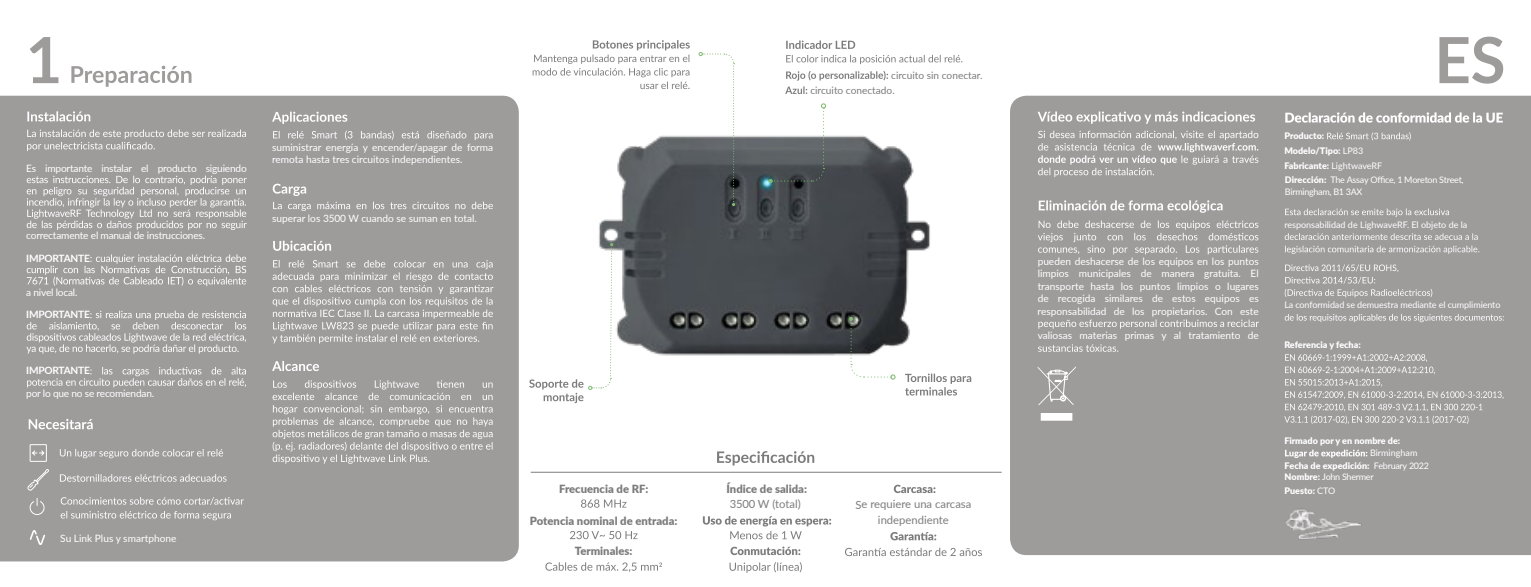
<style>
.page{position:relative;width:1531px;height:587px;background:#fff}
.page>*{position:absolute;margin:0;border:0;box-sizing:border-box;transform-origin:0 0}
.t1{font:700 63.68px "Lato";color:#9e9b9b}
.t2{font:900 11.25px "Lato";color:#7c7c7c}
.t3{font:11.25px/15.8px "Lato";color:#7c7c7c;text-align:center}
.t4{font:10.12px/12.4px "Lato";color:#fff}
.t5{font:10.12px "Lato";letter-spacing:-.02em;color:#fff}
.t6{font:10.12px/15.1px "Lato";color:#7c7c7c}
.t7{font:700 10.12px "Lato";letter-spacing:-.02em;color:#fff}
.t8{font:900 9px/14.8px "Lato";color:#fff}
.t9{font:9px "Lato";letter-spacing:-.01em;color:#fff}
.t10{font:9px/11.2px "Lato";letter-spacing:-.03em;color:#fff}
.s1{font-weight:400}
.s2{font-weight:900}
</style>
<div class="page">
<div style="left:1010px;top:96px;width:521px;height:459px;background:#9e9b9b"></div>
<div style="left:0;top:96px;width:519px;height:465px;background:#9e9b9b"></div>
<img style="left:599px;top:135px;width:331px;height:221px">
<svg style="left:272px;top:112px;width:75px;height:12px"></svg>
<svg style="left:273px;top:131px;width:220px;height:9px;background:#b0adad"></svg>
<svg style="left:273px;top:184px;width:33px;height:12px"></svg>
<svg style="left:273px;top:202px;width:220px;height:9px;background:#afadad"></svg>
<svg style="left:273px;top:241px;width:58px;height:10px"></svg>
<svg style="left:272px;top:260px;width:221px;height:83px;background:#aca9a9"></svg>
<svg style="left:272px;top:361px;width:47px;height:10px"></svg>
<svg style="left:273px;top:380px;width:220px;height:84px;background:#aca9a9"></svg>
<svg style="left:1037px;top:111px;width:218px;height:13px;background:#b7b5b5"></svg>
<svg style="left:1038px;top:131px;width:220px;height:46px;background:#adaaaa"></svg>
<svg style="left:1039px;top:200px;width:183px;height:13px;background:#b8b6b6"></svg>
<svg style="left:1038px;top:220px;width:220px;height:34px;background:#aca9a9"></svg>
<svg style="left:1038px;top:319px;width:221px;height:10px;background:#b0aeae"></svg>
<svg style="left:1038px;top:344px;width:80px;height:8px"></svg>
<svg style="left:27px;top:111px;width:63px;height:10px"></svg>
<svg style="left:27px;top:129px;width:219px;height:22px;background:#aba8a8"></svg>
<svg style="left:27px;top:176px;width:220px;height:54px;background:#afacac"></svg>
<svg style="left:27px;top:254px;width:219px;height:32px;background:#adabab"></svg>
<svg style="left:26px;top:311px;width:220px;height:43px;background:#adabab"></svg>
<svg style="left:27px;top:367px;width:219px;height:20px;background:#acaaaa"></svg>
<svg style="left:71px;top:66px;width:120px;height:21px"></svg>
<svg style="left:60px;top:474px;width:167px;height:8px"></svg>
<svg style="left:27px;top:467px;width:22px;height:24px"></svg>
<svg style="left:61px;top:497px;width:183px;height:8px"></svg>
<svg style="left:61px;top:511px;width:170px;height:9px;background:#b2b0b0"></svg>
<svg style="left:29px;top:497px;width:16px;height:18px"></svg>
<svg style="left:29px;top:419px;width:64px;height:10px"></svg>
<svg style="left:30px;top:530px;width:15px;height:15px"></svg>
<svg style="left:60px;top:449px;width:163px;height:9px"></svg>
<div style="left:30px;top:444px;width:17px;height:18px;border:1px solid #fff"></div>
<svg style="left:32px;top:450px;width:13px;height:6px"></svg>
<svg style="left:581px;top:499px;width:45px;height:8px"></svg>
<svg style="left:570px;top:531px;width:67px;height:8px"></svg>
<svg style="left:545px;top:562px;width:117px;height:10px"></svg>
<svg style="left:894px;top:485px;width:41px;height:8px"></svg>
<svg style="left:890px;top:532px;width:46px;height:8px"></svg>
<svg style="left:845px;top:548px;width:137px;height:8px"></svg>
<svg style="left:703px;top:516px;width:128px;height:23px"></svg>
<svg style="left:730px;top:546px;width:70px;height:9px"></svg>
<svg style="left:729px;top:562px;width:73px;height:10px"></svg>
<svg style="left:1285px;top:112px;width:218px;height:11px"></svg>
<svg style="left:1327px;top:132px;width:84px;height:8px"></svg>
<svg style="left:1285px;top:208px;width:164px;height:9px"></svg>
<svg style="left:1284px;top:233px;width:193px;height:7px"></svg>
<svg style="left:1285px;top:246px;width:194px;height:8px;background:#b3b0b0"></svg>
<svg style="left:1284px;top:264px;width:148px;height:33px;background:#aaa8a8"></svg>
<svg style="left:1284px;top:314px;width:220px;height:8px;background:#b3b1b1"></svg>
<svg style="left:1284px;top:354px;width:219px;height:70px;background:#a9a6a6"></svg>
<svg style="left:1285px;top:449px;width:82px;height:9px"></svg>
<svg style="left:1037px;top:366px;width:39px;height:55px"></svg>
<hr style="left:531px;top:472px;width:471px;height:1px;background:#7c7c7c">
<svg style="left:717px;top:451px;width:97px;height:14px"></svg>
<svg style="left:769px;top:103px;width:57px;height:80px"></svg>
<svg style="left:849px;top:317px;width:46px;height:62px"></svg>
<svg style="left:699px;top:52px;width:36px;height:154px"></svg>
<svg style="left:905px;top:373px;width:66px;height:22px"></svg>
<svg style="left:533px;top:40px;width:157px;height:49px"></svg>
<svg style="left:786px;top:40px;width:69px;height:9px"></svg>
<svg style="left:786px;top:55px;width:176px;height:9px"></svg>
<svg style="left:785px;top:71px;width:103px;height:23px"></svg>
<svg style="left:529px;top:243px;width:84px;height:160px"></svg>
<img style="left:1281px;top:501px;width:90px;height:44px">
<h1 class="t1" style="left:26px;top:13px;width:38px">1</h1>
<p class="t5" style="left:26px;top:161px;width:222px">Es importante instalar el producto siguiendo</p>
<p class="t5" style="left:26px;top:228px;width:180px">correctamente el manual de instrucciones.</p>
<p class="t7" style="left:26px;top:251px;width:65px">IMPORTANTE</p>
<p class="t5" style="left:26px;top:285px;width:53px">a nivel local.</p>
<p class="t7" style="left:26px;top:307px;width:65px">IMPORTANTE</p>
<p class="t7" style="left:26px;top:363px;width:65px">IMPORTANTE</p>
<p class="t5" style="left:26px;top:386px;width:129px">por lo que no se recomiendan.</p>
<p class="t4" style="left:272px;top:140px;width:223px">suministrar energía y encender/apagar de forma remota hasta tres circuitos independientes.</p>
<p class="t4" style="left:272px;top:211px;width:206px">superar los 3500 W cuando se suman en total.</p>
<p class="t4" style="left:60px;top:531px;width:118px">Su Link Plus y smartphone</p>
<p class="t6" style="left:688px;top:77px;width:4px">.</p>
<p class="t6" style="left:810px;top:67px;width:174px;text-indent:81px">circuito sin conectar. circuito conectado.</p>
<p class="t2" style="left:559px;top:480px;width:91px">Frecuencia de RF:</p>
<p class="t2" style="left:530px;top:512px;width:149px">Potencia nominal de entrada:</p>
<p class="t2" style="left:575px;top:542px;width:59px">Terminales:</p>
<p class="t2" style="left:726px;top:480px;width:82px">Índice de salida:</p>
<p class="t3" style="left:730px;top:495px;width:72px">3500 W (total)</p>
<p class="t3" style="left:855px;top:495px;width:117px">Se requiere una carcasa independiente</p>
<p class="t4" style="left:1037px;top:255px;width:223px;text-align:justify">pueden deshacerse de los equipos en los puntos limpios municipales de manera gratuita. El transporte hasta los puntos limpios o lugares de recogida similares de estos equipos es responsabilidad de los propietarios. Con este</p>
<p class="t4" style="left:1037px;top:329px;width:223px">valiosas materias primas y al tratamiento de</p>
<p class="t8" style="left:1284px;top:128px;width:99px">Producto:<br>Modelo/Tipo: <span class="s1">LP83<br></span>Fabricante: <span class="s1">LightwaveRF</span></p>
<h1 class="t1" style="left:1434px;top:13px;width:73px">ES</h1>
<p class="t10" style="left:1285px;top:174px;width:180px"><span class="s2">Dirección:</span> The Assay Office, 1 Moreton Street,<br>Birmingham, B1 3AX</p>
<p class="t9" style="left:1284px;top:218px;width:184px">responsabilidad de LighwaveRF. El objeto de la</p>
<p class="t9" style="left:1284px;top:298px;width:218px">La conformidad se demuestra mediante el cumplimiento</p>
<p class="t8" style="left:1284px;top:337px;width:78px">Referencia y fecha:</p>
<p class="t8" style="left:1284px;top:433px;width:117px">Firmado por y en nombre de:</p>
<p class="t9" style="left:1370px;top:446px;width:49px">Birmingham</p>
<p class="t8" style="left:1284px;top:482px;width:53px">Puesto: <span class="s1">CTO</span></p>
<p class="t8" style="left:1284px;top:460px;width:146px;line-height:11.2px">Fecha de expedición: <span class="s1">February 2022<br></span>Nombre: <span class="s1">John Shermer</span></p>
</div>
